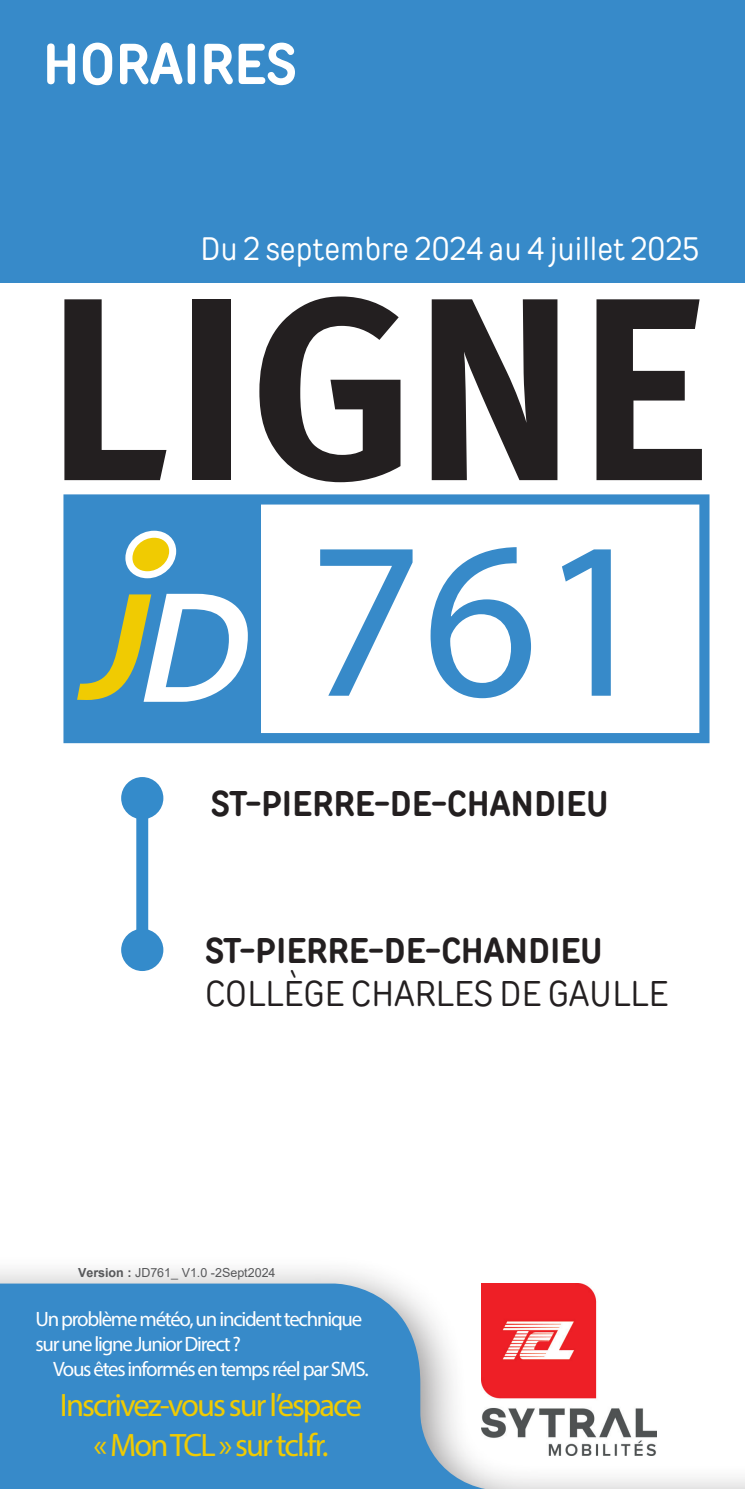
<style>
.page{position:relative;width:745px;height:1489px;background:#fff}
.page>*{position:absolute;margin:0;border:0;box-sizing:border-box;transform-origin:0 0}
.t1{font:225px "Myriad Pro";color:#378ac9}
.t2{font:700 57.5px "TT Rounds Condensed";color:#fff}
.t3{font:700 35.75px "TT Rounds Condensed";color:#231f20}
.t4{font:35.75px "TT Rounds Condensed";color:#231f20}
.t5{font:32.5px/40px "Myriad Pro";letter-spacing:-.06em;color:#f0cb02;text-align:center}
.t6{font:32.5px "TT Rounds Condensed";color:#fff}
.t7{font:20.75px/25px "Myriad Pro";letter-spacing:-.06em;color:#fff}
.t8{font:12.5px "Arial";color:#57585a}
.s1{font-weight:700}
</style>
<div class="page">
<svg style="left:64px;top:299px;width:102px;height:181px"></svg>
<div style="left:193px;top:299px;width:37px;height:181px;background:#231f20"></div>
<svg style="left:259px;top:296px;width:141px;height:186px"></svg>
<svg style="left:431px;top:299px;width:126px;height:181px"></svg>
<svg style="left:596px;top:299px;width:105px;height:181px"></svg>
<svg style="left:63px;top:494px;width:646px;height:249px"></svg>
<div style="left:71px;top:501px;width:189px;height:238px;background:#378ac9"></div>
<svg style="left:125px;top:530px;width:51px;height:48px"></svg>
<svg style="left:77px;top:594px;width:171px;height:107px"></svg>
<div style="left:0;top:0;width:744px;height:282px;background:#378ac9"></div>
<div style="left:0;top:1254px;width:744px;height:234px;background:#231f20;opacity:.5"></div>
<svg style="left:0;top:1283px;width:744px;height:205px;fill:#378ac9"></svg>
<div style="left:121px;top:777px;width:42px;height:42px;background:#348bcb;border-radius:50%"></div>
<div style="left:121px;top:928px;width:42px;height:43px;background:#348bcb;border-radius:50%"></div>
<div style="left:136px;top:798px;width:12px;height:159px;background:#348bcb"></div>
<h2 class="t2" style="left:43px;top:25px;width:255px">HORAIRES</h2>
<h3 class="t6" style="left:200px;top:227px;width:500px">Du 2 septembre 2024 au 4 juillet 2025</h3>
<h1 class="t1" style="left:307px;top:481px;width:348px">761</h1>
<h3 class="t3" style="left:211px;top:779px;width:399px">ST-PIERRE-DE-CHANDIEU</h3>
<h3 class="t3" style="left:205px;top:926px;width:399px">ST-PIERRE-DE-CHANDIEU</h3>
<h3 class="t4" style="left:205px;top:969px;width:464px">COLLÈGE CHARLES DE GAULLE</h3>
<p class="t8" style="left:78px;top:1263px;width:199px"><span class="s1">Version :</span> JD761_ V1.0 -2Sept2024</p>
<p class="t7" style="left:35px;top:1305px;width:328px">Un problème météo, un incident technique sur une ligne Junior Direct ?</p>
<p class="t7" style="left:53px;top:1355px;width:317px">Vous êtes informés en temps réel par SMS.</p>
<h3 class="t5" style="left:60px;top:1384px;width:303px">Inscrivez-vous sur l’espace « Mon TCL » sur tcl.fr.</h3>
</div>
